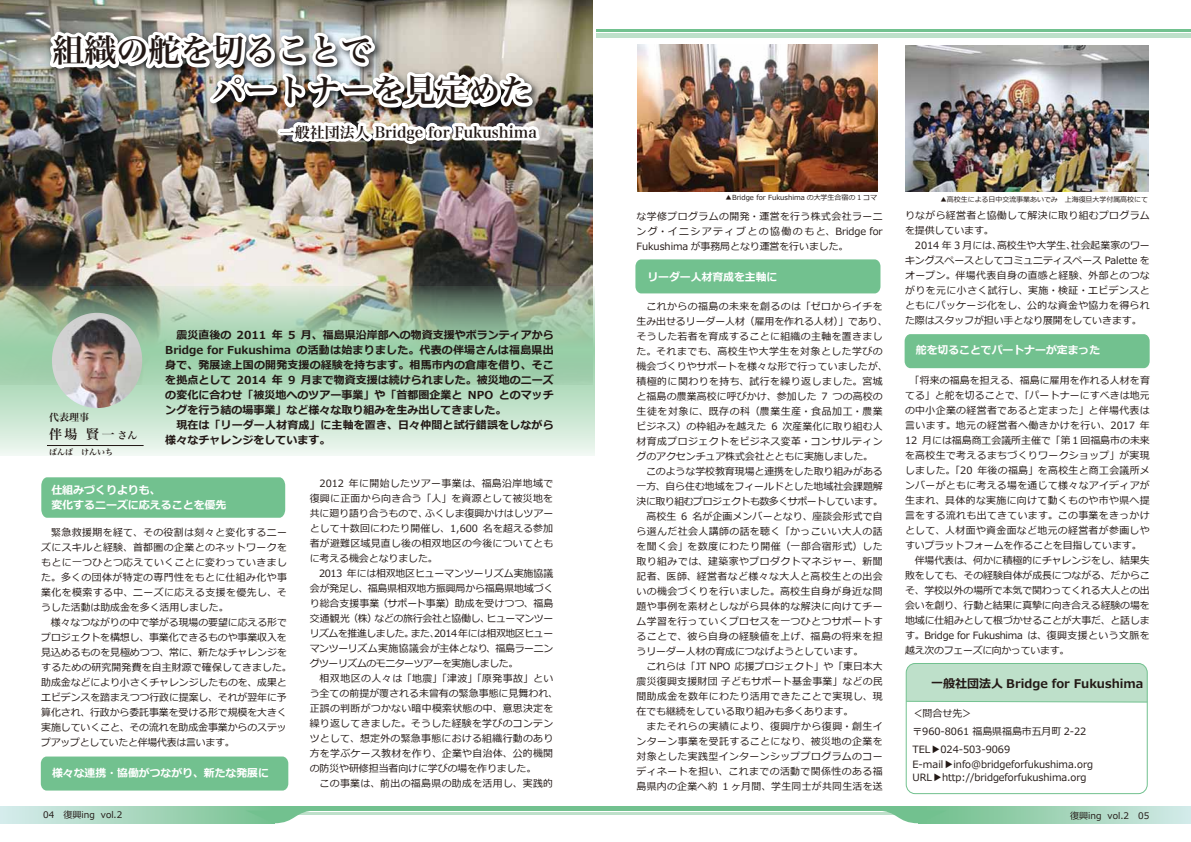
<style>
.page{position:relative;width:1191px;height:842px;background:#fff}
.page>*{position:absolute;margin:0;border:0;box-sizing:border-box;transform-origin:0 0}
.t1{font:32px/40px "Hira Min Pro W6";color:#221815}
.t2{font:15px "Hira Min Pro W6";color:#221815}
.t3{font:13px "Hira Min Pro W6";color:#221815}
.t4{font:700 12px "Meiryo";color:#221815}
.t5{font:700 11px/15px "Meiryo";color:#221815}
.t6{font:700 11px/15px "Meiryo";letter-spacing:-.005em;color:#fff}
.t7{font:10px/15px "Meiryo";letter-spacing:.015em;color:#221815}
.t8{font:10px/15px "Meiryo";letter-spacing:.035em;color:#221815}
.t9{font:10px/15px "Meiryo";letter-spacing:-.005em;color:#221815}
.t10{font:10px "Hira Min Pro W6";color:#221815}
.t11{font:9px "Meiryo";color:#221815}
.t12{font:8px "Hira Min Pro W6";color:#221815}
.t13{font:7px "Meiryo";letter-spacing:-.01em;color:#221815}
.s1{font-size:10px}
</style>
<div class="page">
<img style="left:0;top:0;width:592px;height:286px">
<div style="left:0;top:349px;width:595px;height:107px;background:linear-gradient(to bottom,#8ec79d,#eef8f1)"></div>
<svg style="left:0;top:286px;width:595px;height:64px;background:#a3c0a0"></svg>
<div style="left:635px;top:259px;width:245px;height:34px;background:#72c18f"></div>
<div style="left:904px;top:334px;width:245px;height:34px;background:#72c18f"></div>
<div style="left:905px;top:663px;width:242px;height:131px;border:1px solid #72c18f;border-radius:9px"></div>
<hr style="left:596px;top:34px;width:595px;height:4px;background:#bee0ca">
<hr style="left:596px;top:29px;width:595px;height:3px;background:#72c18f">
<hr style="left:0;top:806px;width:1191px;height:4px;background:#72c18f">
<hr style="left:0;top:813px;width:1191px;height:2px;background:#bee0ca">
<div style="left:918px;top:806px;width:273px;height:17px;background:linear-gradient(to right,#6ebe88,#d3eae7)"></div>
<svg style="left:876px;top:810px;width:71px;height:13px"></svg>
<div style="left:0;top:806px;width:274px;height:17px;background:linear-gradient(to right,#d8eded,#76c18f)"></div>
<svg style="left:246px;top:810px;width:70px;height:13px"></svg>
<div style="left:41px;top:756px;width:247px;height:34px;background:#72c18f"></div>
<div style="left:905px;top:663px;width:242px;height:39px;background:#bee0ca"></div>
<img style="left:637px;top:44px;width:241px;height:148px">
<img style="left:905px;top:46px;width:243px;height:146px">
<img style="left:37px;top:0;width:506px;height:518px">
<h1 class="t1" style="left:52px;top:28px;width:482px">組織の舵を切ることで<br>　　　　　パートナーを見定めた</h1>
<h2 class="t2" style="left:280px;top:119px;width:259px">一般社団法人 Bridge for Fukushima</h2>
<p class="t5" style="left:165px;top:328px;width:390px">　震災直後の 2011 年 5 月、福島県沿岸部への物資支援やボランティアからBridge for Fukushima の活動は始まりました。代表の伴場さんは福島県出身で、発展途上国の開発支援の経験を持ちます。相馬市内の倉庫を借り、そこを拠点として 2014 年 9 月まで物資支援は続けられました。被災地のニーズの変化に合わせ「被災地へのツアー事業」や「首都圏企業と NPO とのマッチングを行う結の場事業」など様々な取り組みを生み出してきました。<br>　現在は「リーダー人材育成」に主軸を置き、日々仲間と試行錯誤をしながら様々なチャレンジをしています。</p>
<p class="t7" style="left:310px;top:476px;width:250px">　2012 年に開始したツアー事業は、福島沿岸地域で復興に正面から向き合う「人」を資源として被災地を共に廻り語り合うもので、ふくしま復興かけはしツアーとして十数回にわたり開催し、1,600 名を超える参加者が避難区域見直し後の相双地区の今後についてともに考える機会となりました。<br>　2013 年には相双地区ヒューマンツーリズム実施協議会が発足し、福島県相双地方振興局から福島県地域づくり総合支援事業（サポート事業）助成を受けつつ、福島交通観光（株）などの旅行会社と協働し、ヒューマンツーリズムを推進しました。また、2014年には相双地区ヒューマンツーリズム実施協議会が主体となり、福島ラーニングツーリズムのモニターツアーを実施しました。<br>　相双地区の人々は「地震」「津波」「原発事故」という全ての前提が覆される未曾有の緊急事態に見舞われ、正誤の判断がつかない暗中模索状態の中、意思決定を繰り返してきました。そうした経験を学びのコンテンツとして、想定外の緊急事態における組織行動のあり方を学ぶケース教材を作り、企業や自治体、公的機関の防災や研修担当者向けに学びの場を作りました。<br>　この事業は、前出の福島県の助成を活用し、実践的</p>
<p class="t10" style="left:49px;top:409px;width:41px">代表理事</p>
<h3 class="t3" style="left:49px;top:423px;width:90px">伴場 賢一<span class="s1">さん</span></h3>
<p class="t12" style="left:49px;top:445px;width:65px">ばんば　けんいち</p>
<p class="t6" style="left:51px;top:483px;width:177px">仕組みづくりよりも、<br>変化するニーズに応えることを優先</p>
<p class="t9" style="left:41px;top:526px;width:252px">　緊急救援期を経て、その役割は刻々と変化するニーズにスキルと経験、首都圏の企業とのネットワークをもとに一つひとつ応えていくことに変わっていきました。多くの団体が特定の専門性をもとに仕組み化や事業化を模索する中、ニーズに応える支援を優先し、そうした活動は助成金を多く活用しました。<br>　様々なつながりの中で挙がる現場の要望に応える形でプロジェクトを構想し、事業化できるものや事業収入を見込めるものを見極めつつ、常に、新たなチャレンジをするための研究開発費を自主財源で確保してきました。助成金などにより小さくチャレンジしたものを、成果とエビデンスを踏まえつつ行政に提案し、それが翌年に予算化され、行政から委託事業を受ける形で規模を大きく実施していくこと、その流れを助成金事業からのステップアップとしていたと伴場代表は言います。</p>
<p class="t6" style="left:41px;top:766px;width:229px">　様々な連携・協働がつながり、新たな発展に</p>
<p class="t13" style="left:725px;top:193px;width:153px">▲Bridge for Fukushima の大学生合宿の 1 コマ</p>
<p class="t13" style="left:940px;top:194px;width:209px">▲高校生による日中交流事業あいでみ　上海復旦大学付属高校にて</p>
<p class="t7" style="left:636px;top:210px;width:248px;text-align:justify">な学修プログラムの開発・運営を行う株式会社ラーニング・イニシアティブとの協働のもと、Bridge for Fukushima が事務局となり運営を行いました。</p>
<p class="t6" style="left:647px;top:270px;width:132px">リーダー人材育成を主軸に</p>
<p class="t8" style="left:636px;top:300px;width:253px">　これからの福島の未来を創るのは「ゼロからイチを生み出せるリーダー人材（雇用を作れる人材）」であり、そうした若者を育成することに組織の主軸を置きました。それまでも、高校生や大学生を対象とした学びの機会づくりやサポートを様々な形で行っていましたが、積極的に関わりを持ち、試行を繰り返しました。宮城と福島の農業高校に呼びかけ、参加した 7 つの高校の生徒を対象に、既存の科（農業生産・食品加工・農業ビジネス）の枠組みを越えた 6 次産業化に取り組む人材育成プロジェクトをビジネス変革・コンサルティングのアクセンチュア株式会社とともに実施しました。<br>　このような学校教育現場と連携をした取り組みがある一方、自ら住む地域をフィールドとした地域社会課題解決に取り組むプロジェクトも数多くサポートしています。　高校生 6 名が企画メンバーとなり、座談会形式で自ら選んだ社会人講師の話を聴く「かっこいい大人の話を聞く会」を数度にわたり開催（一部合宿形式）した取り組みでは、建築家やプロダクトマネジャー、新聞記者、医師、経営者など様々な大人と高校生との出会いの機会づくりを行いました。高校生自身が身近な問題や事例を素材としながら具体的な解決に向けてチーム学習を行っていくプロセスを一つひとつサポートすることで、彼ら自身の経験値を上げ、福島の将来を担うリーダー人材の育成につなげようとしています。<br>　これらは「JT NPO 応援プロジェクト」や「東日本大震災復興支援財団 子どもサポート基金事業」などの民間助成金を数年にわたり活用できたことで実現し、現在でも継続をしている取り組みも多くあります。<br>　またそれらの実績により、復興庁から復興・創生インターン事業を受託することになり、被災地の企業を対象とした実践型インターンシッププログラムのコーディネートを担い、これまでの活動で関係性のある福島県内の企業へ約 1 ヶ月間、学生同士が共同生活を送</p>
<p class="t7" style="left:905px;top:208px;width:246px">りながら経営者と協働して解決に取り組むプログラムを提供しています。<br>　2014 年 3 月には、高校生や大学生、社会起業家のワーキングスペースとしてコミュニティスペース Palette をオープン。伴場代表自身の直感と経験、外部とのつながりを元に小さく試行し、実施・検証・エビデンスとともにパッケージ化をし、公的な資金や協力を得られた際はスタッフが担い手となり展開をしていきます。</p>
<p class="t6" style="left:916px;top:343px;width:186px">舵を切ることでパートナーが定まった</p>
<p class="t7" style="left:905px;top:373px;width:246px">　「将来の福島を担える、福島に雇用を作れる人材を育てる」と舵を切ることで、「パートナーにすべきは地元の中小企業の経営者であると定まった」と伴場代表は言います。地元の経営者へ働きかけを行い、2017 年<br>12 月には福島商工会議所主催で「第１回福島市の未来を高校生で考えるまちづくりワークショップ」が実現しました。「20 年後の福島」を高校生と商工会議所メンバーがともに考える場を通じて様々なアイディアが生まれ、具体的な実施に向けて動くものや市や県へ提言をする流れも出てきています。この事業をきっかけとして、人材面や資金面など地元の経営者が参画しやすいプラットフォームを作ることを目指しています。　伴場代表は、何かに積極的にチャレンジをし、結果失敗をしても、その経験自体が成長につながる、だからこそ、学校以外の場所で本気で関わってくれる大人との出会いを創り、行動と結果に真摯に向き合える経験の場を地域に仕組みとして根づかせることが大事だ、と話します。Bridge for Fukushima は、復興支援という文脈を越え次のフェーズに向かっています。</p>
<p class="t4" style="left:931px;top:675px;width:214px">一般社団法人 Bridge for Fukushima</p>
<p class="t9" style="left:912px;top:705px;width:175px;line-height:17.8px">＜問合せ先＞<br>〒960-8061 福島県福島市五月町 2-22<br>TEL▶024-503-9069</p>
<p class="t9" style="left:912px;top:757px;width:182px;line-height:13.9px">E-mail▶info@bridgeforfukushima.org<br>URL▶http://bridgeforfukushima.org</p>
<p class="t11" style="left:42px;top:804px;width:13px">02</p>
<p class="t11" style="left:1136px;top:804px;width:13px">03</p>
<p class="t11" style="left:43px;top:808px;width:81px">04　復興ing vol.2</p>
<p class="t11" style="left:1070px;top:809px;width:81px">復興ing vol.2　05</p>
</div>
